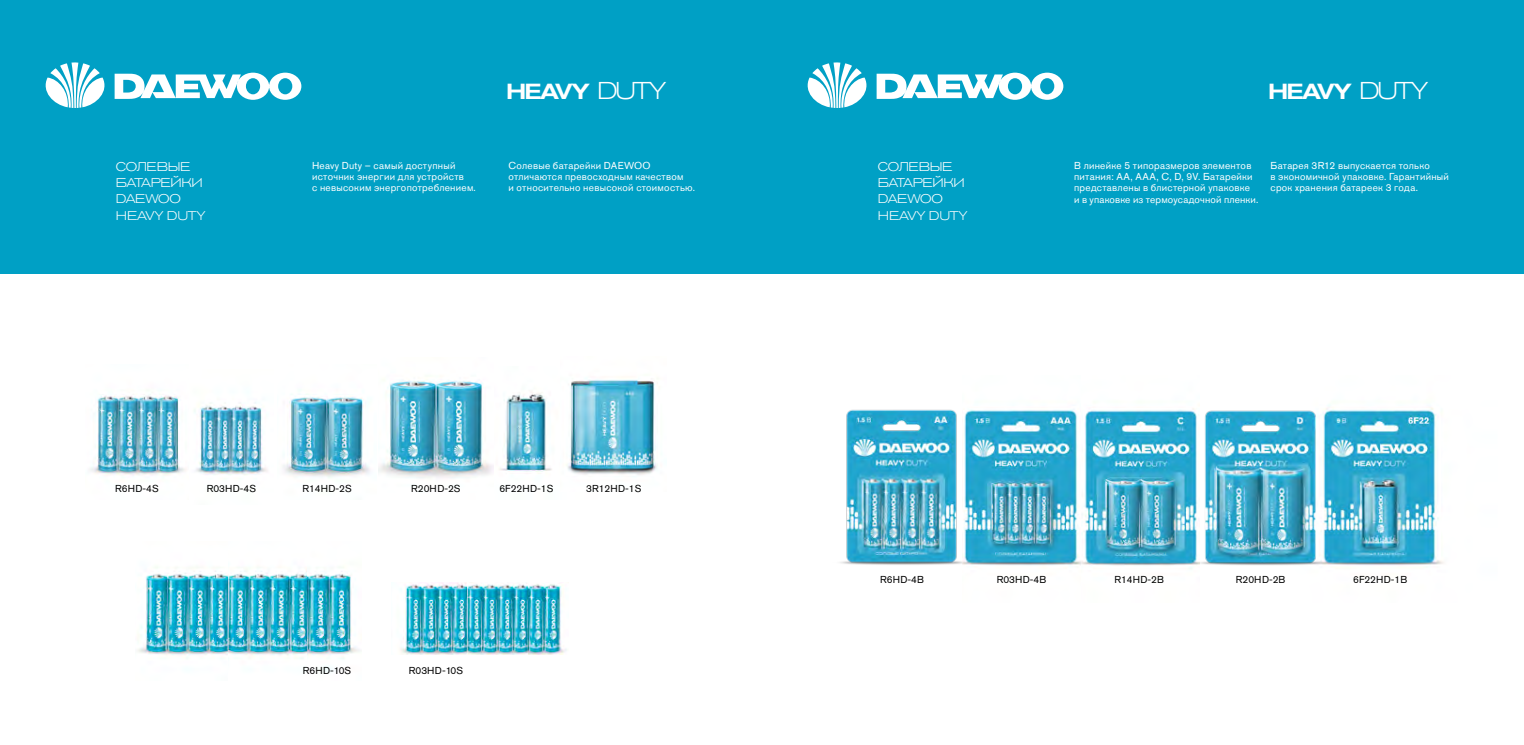
<style>
.page{position:relative;width:1524px;height:745px;background:#fff}
.page>*{position:absolute;margin:0;border:0;box-sizing:border-box;transform-origin:0 0}
.t1{font:500 expanded 21.62px "Akzidenz Grotesk Pro";letter-spacing:-.085em;color:#fff}
.t2{font:300 expanded 12.5px/16.5px "Akzidenz Grotesk Pro";letter-spacing:-.03em;color:#fff}
.t3{font:10px/11.2px "Akzidenz Grotesk Pro";letter-spacing:.025em;color:#fff}
.t4{font:10px "Akzidenz Grotesk Pro";color:#000}
.s1{font-weight:300;font-size:24.12px}
</style>
<div class="page">
<div style="left:0;top:0;width:762px;height:273px;background:#00a0c5"></div>
<svg style="left:46px;top:62px;width:255px;height:46px"></svg>
<img style="left:138px;top:567px;width:91px;height:88px">
<img style="left:229px;top:569px;width:78px;height:90px">
<img style="left:307px;top:567px;width:53px;height:103px">
<img style="left:400px;top:582px;width:68px;height:72px">
<img style="left:468px;top:583px;width:60px;height:71px">
<img style="left:528px;top:584px;width:39px;height:70px">
<img style="left:499px;top:392px;width:53px;height:82px">
<img style="left:567px;top:379px;width:90px;height:96px">
<img style="left:378px;top:380px;width:116px;height:98px">
<img style="left:283px;top:390px;width:87px;height:88px">
<img style="left:194px;top:402px;width:74px;height:73px">
<img style="left:90px;top:394px;width:96px;height:81px">
<div style="left:762px;top:0;width:762px;height:273px;background:#00a0c5"></div>
<svg style="left:807px;top:62px;width:256px;height:46px"></svg>
<img style="left:840px;top:409px;width:122px;height:156px">
<img style="left:1383px;top:407px;width:61px;height:158px">
<img style="left:1199px;top:405px;width:184px;height:160px">
<img style="left:1081px;top:408px;width:118px;height:160px">
<img style="left:962px;top:409px;width:119px;height:157px">
<h1 class="t1" style="left:506px;top:77px;width:162px">HEAVY <span class="s1">DUTY</span></h1>
<p class="t2" style="left:116px;top:158px;width:91px">СОЛЕВЫЕ<br>БАТАРЕЙКИ<br>DAEWOO<br>HEAVY DUTY</p>
<p class="t3" style="left:312px;top:160px;width:165px">Heavy Duty – cамый доступный источник энергии для устройств<br>с невысоким энергопотреблением.</p>
<p class="t3" style="left:508px;top:160px;width:188px">Солевые батарейки DAEWOO отличаются превосходным качеством<br>и относительно невысокой стоимостью.</p>
<p class="t4" style="left:115px;top:481px;width:45px">R6HD-4S</p>
<p class="t4" style="left:207px;top:481px;width:51px">R03HD-4S</p>
<p class="t4" style="left:302px;top:481px;width:51px">R14HD-2S</p>
<p class="t4" style="left:411px;top:481px;width:51px">R20HD-2S</p>
<p class="t4" style="left:499px;top:481px;width:55px">6F22HD-1S</p>
<p class="t4" style="left:586px;top:481px;width:57px">3R12HD-1S</p>
<p class="t4" style="left:303px;top:663px;width:50px">R6HD-10S</p>
<p class="t4" style="left:409px;top:663px;width:56px">R03HD-10S</p>
<h1 class="t1" style="left:1268px;top:77px;width:162px">HEAVY <span class="s1">DUTY</span></h1>
<p class="t2" style="left:878px;top:158px;width:91px">СОЛЕВЫЕ<br>БАТАРЕЙКИ<br>DAEWOO<br>HEAVY DUTY</p>
<p class="t3" style="left:1074px;top:160px;width:186px">В линейке 5 типоразмеров элементов питания: AA, AAA, C, D, 9V. Батарейки представлены в блистерной упаковке<br>и в упаковке из термоусадочной пленки.</p>
<p class="t3" style="left:1270px;top:160px;width:180px">Батарея 3R12 выпускается только<br>в экономичной упаковке. Гарантийный срок хранения батареек 3 года.</p>
<p class="t4" style="left:880px;top:573px;width:45px">R6HD-4B</p>
<p class="t4" style="left:996px;top:573px;width:51px">R03HD-4B</p>
<p class="t4" style="left:1114px;top:573px;width:51px">R14HD-2B</p>
<p class="t4" style="left:1236px;top:573px;width:51px">R20HD-2B</p>
<p class="t4" style="left:1353px;top:573px;width:56px">6F22HD-1B</p>
</div>
